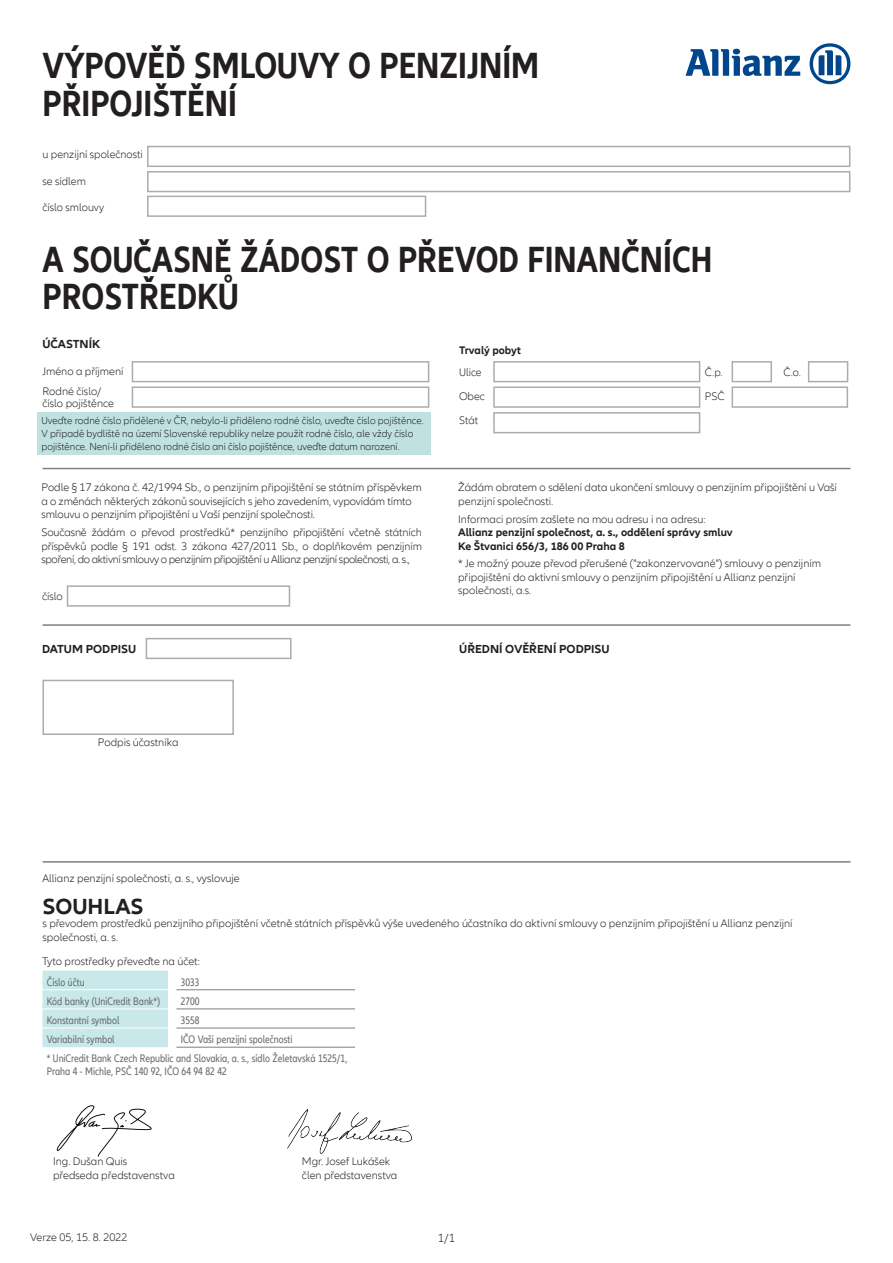
<style>
.page{position:relative;width:893px;height:1263px;background:#fff}
.page>*{position:absolute;margin:0;border:0;box-sizing:border-box;transform-origin:0 0}
.t1{font:700 condensed 37.5px "Allianz Neo";color:#231f20}
.t2{font:700 22.5px "Allianz Neo";color:#231f20}
.otázky{font:700 12px "Allianz Neo";color:#231f20}
.normal_text{font:700 12px "Allianz Neo";color:#231f20}
.text{font:300 12px "Allianz Neo";color:#231f20}
.text-2{font:300 11.25px/13.5px "Allianz Neo";color:#231f20}
.otázky-2{font:300 11.25px/13.5px "Allianz Neo";color:#231f20}
.text-3{font:condensed 11.25px/13.5px "Allianz Neo";color:#6c6d70}
.text-4{font:700 11.25px "Allianz Neo";color:#231f20}
.text_-_bílý{font:condensed 11.25px "Allianz Neo";color:#6c6d70}
.t3{font:300 10.5px "Allianz Neo";color:#231f20}
</style>
<div class="page">
<div style="left:37px;top:412px;width:393px;height:43px;background:#bfe2e0"></div>
<div style="left:43px;top:971px;width:125px;height:76px;background:#c8e8ea"></div>
<hr style="left:43px;top:989px;width:125px;height:1px;background:#fff">
<hr style="left:43px;top:1008px;width:125px;height:1px;background:#fff">
<hr style="left:176px;top:1047px;width:179px;height:1px;background:#7c7f85">
<hr style="left:43px;top:1028px;width:125px;height:1px;background:#fff">
<hr style="left:176px;top:989px;width:179px;height:1px;background:#7c7f85">
<hr style="left:176px;top:1008px;width:179px;height:1px;background:#7c7f85">
<hr style="left:176px;top:1028px;width:179px;height:1px;background:#7c7f85">
<div style="left:43px;top:680px;width:191px;height:55px;border:2px solid #a8aeaa"></div>
<div style="left:146px;top:638px;width:146px;height:21px;border:2px solid #a8aeaa"></div>
<div style="left:67px;top:585px;width:223px;height:22px;border:2px solid #a8aeaa"></div>
<div style="left:147px;top:146px;width:703px;height:21px;border:2px solid #a8aeaa"></div>
<div style="left:147px;top:171px;width:703px;height:21px;border:2px solid #a8aeaa"></div>
<div style="left:147px;top:196px;width:279px;height:21px;border:2px solid #a8aeaa"></div>
<hr style="left:43px;top:468px;width:807px;height:1px;background:#7c7f85">
<svg style="left:685px;top:49px;width:115px;height:27px"></svg>
<svg style="left:809px;top:43px;width:41px;height:41px"></svg>
<hr style="left:43px;top:624px;width:807px;height:2px;background:#7c7f85">
<hr style="left:43px;top:861px;width:807px;height:2px;background:#7c7f85">
<div style="left:132px;top:361px;width:297px;height:21px;border:2px solid #a8aeaa"></div>
<div style="left:132px;top:386px;width:297px;height:22px;border:2px solid #a8aeaa"></div>
<div style="left:493px;top:361px;width:207px;height:21px;border:2px solid #a8aeaa"></div>
<div style="left:732px;top:361px;width:40px;height:21px;border:2px solid #a8aeaa"></div>
<div style="left:808px;top:361px;width:40px;height:21px;border:2px solid #a8aeaa"></div>
<div style="left:493px;top:386px;width:207px;height:22px;border:2px solid #a8aeaa"></div>
<div style="left:732px;top:386px;width:116px;height:22px;border:2px solid #a8aeaa"></div>
<div style="left:493px;top:412px;width:207px;height:21px;border:2px solid #a8aeaa"></div>
<svg style="left:57px;top:1105px;width:95px;height:52px"></svg>
<img style="left:288px;top:1110px;width:124px;height:43px">
<p class="t1" style="left:43px;top:44px;width:498px">VÝPOVĚĎ SMLOUVY O PENZIJNÍM</p>
<p class="t1" style="left:43px;top:81px;width:196px">PŘIPOJIŠTĚNÍ</p>
<p class="text-2" style="left:43px;top:148px;width:102px">u penzijní společnosti</p>
<p class="text-2" style="left:43px;top:175px;width:45px">se sídlem</p>
<p class="text-2" style="left:43px;top:201px;width:63px">číslo smlouvy</p>
<p class="t1" style="left:43px;top:238px;width:671px">A SOUČASNĚ ŽÁDOST O PŘEVOD FINANČNÍCH</p>
<p class="t1" style="left:43px;top:275px;width:197px">PROSTŘEDKŮ</p>
<p class="normal_text" style="left:42px;top:337px;width:59px">ÚČASTNÍK</p>
<p class="text-2" style="left:42px;top:364px;width:83px">Jméno a příjmení</p>
<p class="text-2" style="left:42px;top:386px;width:73px;line-height:12px">Rodné číslo/ číslo pojištěnce</p>
<p class="t3" style="left:41px;top:415px;width:384px">Uveďte rodné číslo přidělené v ČR, nebylo-li přiděleno rodné číslo, uveďte číslo pojištěnce.</p>
<p class="t3" style="left:41px;top:428px;width:373px">V případě bydliště na území Slovenské republiky nelze použít rodné číslo, ale vždy číslo</p>
<p class="t3" style="left:41px;top:440px;width:360px">pojištěnce. Není-li přiděleno rodné číslo ani číslo pojištěnce, uveďte datum narození.</p>
<p class="text-2" style="left:41px;top:481px;width:382px">Podle § 17 zákona č. 42/1994 Sb., o penzijním připojištění se státním příspěvkem a o změnách některých zákonů souvisejících s jeho zavedením, vypovídám tímto smlouvu o penzijním připojištění u Vaší penzijní společnosti.</p>
<p class="text-2" style="left:41px;top:526px;width:382px;text-align:justify">Současně žádám o převod prostředků* penzijního připojištění včetně státních příspěvků podle § 191 odst. 3 zákona 427/2011 Sb., o doplňkovém penzijním spoření, do aktivní smlouvy o penzijním připojištění u Allianz penzijní společnosti, a. s.,</p>
<p class="text-2" style="left:42px;top:590px;width:22px">číslo</p>
<p class="text-4" style="left:459px;top:343px;width:63px">Trvalý pobyt</p>
<p class="text-2" style="left:459px;top:366px;width:24px">Ulice</p>
<p class="text-2" style="left:705px;top:366px;width:19px">Č.p.</p>
<p class="text-2" style="left:783px;top:366px;width:19px">Č.o.</p>
<p class="text-2" style="left:459px;top:390px;width:27px">Obec</p>
<p class="text-2" style="left:705px;top:390px;width:21px">PSČ</p>
<p class="text-2" style="left:459px;top:414px;width:21px">Stát</p>
<p class="text-2" style="left:458px;top:481px;width:380px">Žádám obratem o sdělení data ukončení smlouvy o penzijním připojištění u Vaší penzijní společnosti.</p>
<p class="text-2" style="left:458px;top:512px;width:249px">Informaci prosím zašlete na mou adresu i na adresu:</p>
<p class="text-4" style="left:458px;top:526px;width:276px">Allianz penzijní společnost, a. s., oddělení správy smluv</p>
<p class="text-4" style="left:458px;top:539px;width:168px">Ke Štvanici 656/3, 186 00 Praha 8</p>
<p class="text-2" style="left:458px;top:557px;width:364px">* Je možný pouze převod přerušené ("zakonzervované") smlouvy o penzijním</p>
<p class="text-2" style="left:458px;top:571px;width:339px">připojištění do aktivní smlouvy o penzijním připojištění u Allianz penzijní</p>
<p class="text-2" style="left:458px;top:584px;width:75px">společnosti, a.s.</p>
<p class="otázky" style="left:42px;top:642px;width:96px">DATUM PODPISU</p>
<p class="otázky" style="left:459px;top:642px;width:152px">ÚŘEDNÍ OVĚŘENÍ PODPISU</p>
<p class="text-2" style="left:98px;top:736px;width:82px">Podpis účastníka</p>
<p class="otázky-2" style="left:43px;top:872px;width:199px">Allianz penzijní společnosti, a. s., vyslovuje</p>
<p class="t2" style="left:43px;top:893px;width:103px">SOUHLAS</p>
<p class="otázky-2" style="left:43px;top:917px;width:751px">s převodem prostředků penzijního připojištění včetně státních příspěvků výše uvedeného účastníka do aktivní smlouvy o penzijním připojištění u Allianz penzijní</p>
<p class="otázky-2" style="left:43px;top:930px;width:77px">společnosti, a. s.</p>
<p class="otázky-2" style="left:43px;top:954px;width:159px">Tyto prostředky převeďte na účet:</p>
<p class="text_-_bílý" style="left:47px;top:975px;width:39px">Číslo účtu</p>
<p class="text-3" style="left:181px;top:975px;width:20px">3033</p>
<p class="text-3" style="left:47px;top:994px;width:115px">Kód banky (UniCredit Bank*)</p>
<p class="text-3" style="left:181px;top:994px;width:20px">2700</p>
<p class="text-3" style="left:47px;top:1013px;width:74px">Konstantní symbol</p>
<p class="text-3" style="left:181px;top:1013px;width:20px">3558</p>
<p class="text-3" style="left:47px;top:1033px;width:69px">Variabilní symbol</p>
<p class="text-3" style="left:181px;top:1033px;width:113px">IČO Vaší penzijní společnosti</p>
<p class="text-3" style="left:47px;top:1051px;width:302px">* UniCredit Bank Czech Republic and Slovakia, a. s., sídlo Želetavská 1525/1,<br>Praha 4 - Michle, PSČ 140 92, IČO 64 94 82 42</p>
<p class="otázky-2" style="left:53px;top:1155px;width:123px">Ing. Dušan Quis předseda představenstva</p>
<p class="otázky-2" style="left:302px;top:1155px;width:97px">Mgr. Josef Lukášek člen představenstva</p>
<p class="otázky-2" style="left:30px;top:1231px;width:99px">Verze 05, 15. 8. 2022</p>
<p class="text" style="left:438px;top:1231px;width:19px">1/1</p>
</div>
